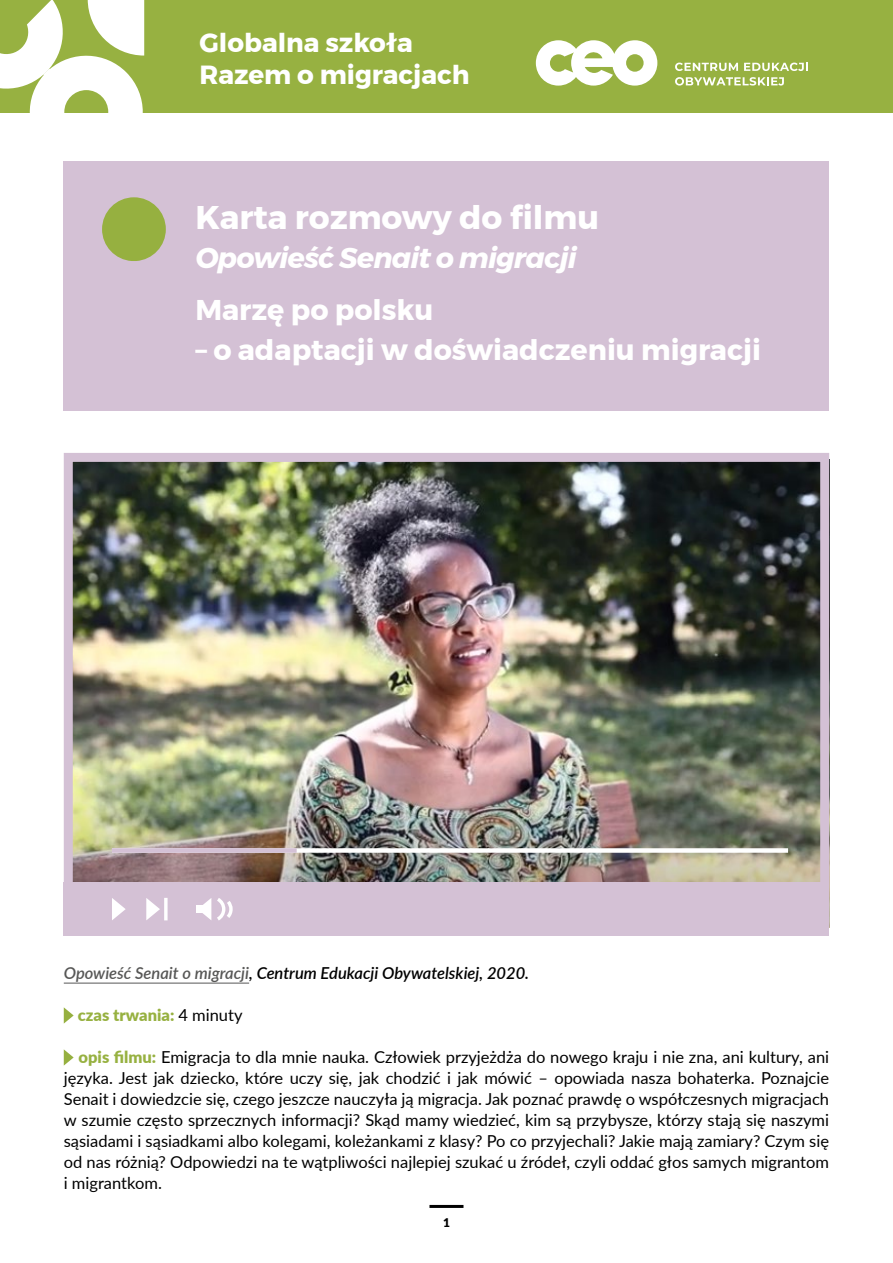
<style>
.page{position:relative;width:893px;height:1263px;background:#fff}
.page>*{position:absolute;margin:0;border:0;box-sizing:border-box;transform-origin:0 0}
.t1{font:700 32.7px "Montserrat";color:#fff}
.t2{font:700 28.5px "Montserrat";color:#fff}
.t3{font:italic 700 28.5px "Montserrat";letter-spacing:-.03em;color:#fff}
.t4{font:700 26.1px "Montserrat";color:#fff}
.tekst{font:16.5px/21px "Lato";color:#000;text-align:justify}
.tekst-2{font:italic 600 16.5px "Lato";color:#000}
.tekst-3{font:900 16.5px "Lato";color:#97b141}
.t5{font:900 12px "Lato";color:#000}
.s1{color:#575756}
.s2{font-weight:400;color:#000}
.s3{font-weight:900;color:#97b141}
</style>
<div class="page">
<hr style="left:429px;top:1205px;width:34px;height:3px;background:#000">
<div style="left:0;top:0;width:893px;height:113px;background:#97b141"></div>
<svg style="left:0;top:0;width:145px;height:113px"></svg>
<div style="left:64px;top:161px;width:765px;height:250px;background:#d4c1d5"></div>
<svg style="left:536px;top:40px;width:121px;height:46px"></svg>
<svg style="left:675px;top:63px;width:63px;height:8px"></svg>
<svg style="left:744px;top:63px;width:64px;height:8px"></svg>
<svg style="left:675px;top:77px;width:109px;height:9px"></svg>
<div style="left:102px;top:197px;width:64px;height:64px;background:#96b040;border-radius:31px"></div>
<img style="left:74px;top:463px;width:745px;height:419px">
<hr style="left:64px;top:983px;width:185px;height:1px;background:#575756">
<svg style="left:64px;top:1007px;width:10px;height:16px"></svg>
<svg style="left:64px;top:1049px;width:10px;height:16px"></svg>
<div style="left:64px;top:453px;width:765px;height:474px;border:9px solid #d4c1d5"></div>
<div style="left:64px;top:882px;width:765px;height:54px;background:#d4c1d5"></div>
<svg style="left:112px;top:898px;width:14px;height:22px"></svg>
<svg style="left:146px;top:898px;width:14px;height:22px"></svg>
<svg style="left:164px;top:898px;width:4px;height:22px"></svg>
<div style="left:197px;top:905px;width:11px;height:8px;background:#fff"></div>
<svg style="left:203px;top:898px;width:30px;height:23px"></svg>
<div style="left:112px;top:848px;width:676px;height:5px;background:#fff"></div>
<div style="left:112px;top:848px;width:185px;height:5px;background:#d4c1d5"></div>
<p class="t4" style="left:199px;top:22px;width:215px">Globalna szkoła</p>
<p class="t4" style="left:199px;top:54px;width:272px">Razem o migracjach</p>
<p class="t1" style="left:195px;top:191px;width:405px">Karta rozmowy do filmu</p>
<p class="t3" style="left:195px;top:235px;width:383px">Opowieść Senait o migracji</p>
<p class="t2" style="left:195px;top:287px;width:240px">Marzę po polsku</p>
<p class="t2" style="left:195px;top:327px;width:567px">– o adaptacji w doświadczeniu migracji</p>
<p class="tekst-2" style="left:64px;top:961px;width:467px"><span class="s1">Opowieść Senait o migracji</span>, Centrum Edukacji Obywatelskiej, 2020.</p>
<p class="tekst-3" style="left:78px;top:1002px;width:166px">czas trwania: <span class="s2">4 minuty</span></p>
<p class="tekst" style="left:64px;top:1045px;width:767px;text-indent:15px"><span class="s3">opis filmu:</span> Emigracja to dla mnie nauka. Człowiek przyjeżdża do nowego kraju i nie zna, ani kultury, ani języka. Jest jak dziecko, które uczy się, jak chodzić i jak mówić – opowiada nasza bohaterka. Poznajcie Senait i dowiedzcie się, czego jeszcze nauczyła ją migracja. Jak poznać prawdę o współczesnych migracjach w szumie często sprzecznych informacji? Skąd mamy wiedzieć, kim są przybysze, którzy stają się naszymi sąsiadami i sąsiadkami albo kolegami, koleżankami z klasy? Po co przyjechali? Jakie mają zamiary? Czym się od nas różnią? Odpowiedzi na te wątpliwości najlepiej szukać u źródeł, czyli oddać głos samych migrantom i migrantkom.</p>
<p class="t5" style="left:443px;top:1213px;width:8px">1</p>
</div>
